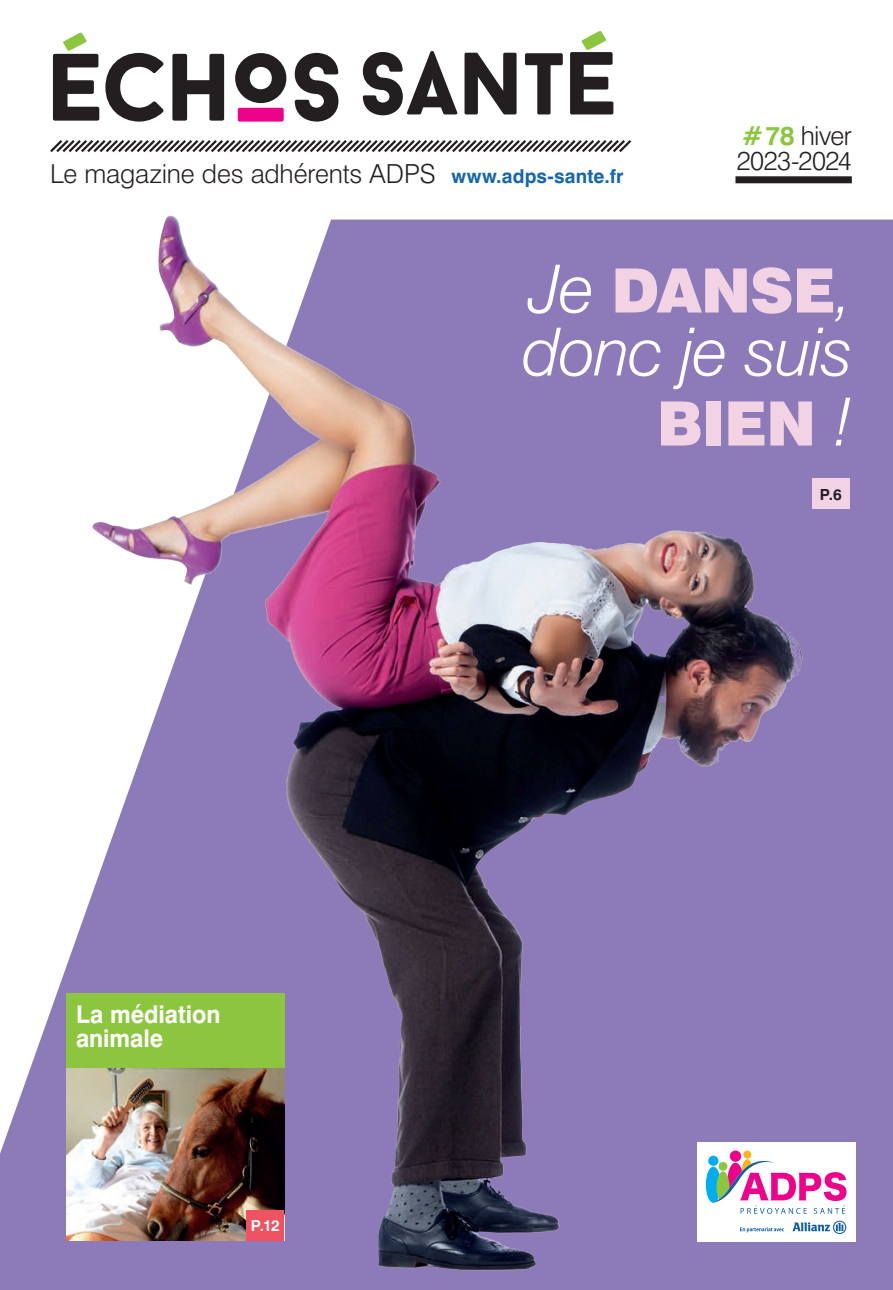
<style>
.page{position:relative;width:893px;height:1290px;background:#fff}
.page>*{position:absolute;margin:0;border:0;box-sizing:border-box;transform-origin:0 0}
.t1{font:italic 300 66.5px "Swiss 721 BT";letter-spacing:-.02em;color:#fff}
.t2{font:900 61.25px "Swiss 721 BT";letter-spacing:-.015em;color:#f2d3e4}
.t3{font:300 26.25px "Swiss 721 BT";letter-spacing:-.01em;color:#231f20}
.t4{font:700 24.5px/24.5px "Swiss 721 BT";color:#fff;scale:.96 1}
.t5{font:700 19.25px "Swiss 721 BT";letter-spacing:.005em;color:#1666aa}
.t6{font:700 15.22px "Swiss 721 BT";color:#fff}
.t7{font:700 15.22px "Swiss 721 BT";color:#231f20}
.s1{font-weight:700;color:#8bc63e}
.s2{font-weight:300;font-style:italic;font-size:66.5px;color:#fff}
</style>
<div class="page">
<svg style="left:50px;top:140px;width:582px;height:13px"></svg>
<img style="left:0;top:215px;width:893px;height:1075px">
<div style="left:697px;top:1142px;width:158px;height:100px;background:#fff"></div>
<div style="left:730px;top:1150px;width:11px;height:12px;background:#ed028c;border-radius:50%"></div>
<div style="left:743px;top:1150px;width:8px;height:8px;background:#fbb416;border-radius:50%"></div>
<svg style="left:706px;top:1156px;width:140px;height:58px"></svg>
<svg style="left:792px;top:1220px;width:54px;height:14px"></svg>
<svg style="left:740px;top:1227px;width:44px;height:5px"></svg>
<div style="left:812px;top:479px;width:38px;height:30px;background:#f2d3e4"></div>
<svg style="left:363px;top:31px;width:250px;height:84px"></svg>
<svg style="left:53px;top:32px;width:285px;height:90px"></svg>
<div style="left:66px;top:993px;width:218px;height:75px;background:#8bc63e"></div>
<img style="left:66px;top:1069px;width:218px;height:171px">
<div style="left:246px;top:1210px;width:38px;height:30px;background:#ef5260"></div>
<div style="left:735px;top:176px;width:117px;height:7px;background:#231f20"></div>
<p class="t3" style="left:50px;top:158px;width:387px">Le magazine des adhérents ADPS</p>
<p class="t5" style="left:451px;top:165px;width:173px">www.adps-sante.fr</p>
<p class="t3" style="left:742px;top:120px;width:111px"><span class="s1">#78</span> hiver</p>
<p class="t3" style="left:737px;top:144px;width:117px">2023-2024</p>
<p class="t2" style="left:529px;top:253px;width:326px"><span class="s2">Je</span> DANSE<span class="s2">,</span></p>
<p class="t1" style="left:522px;top:311px;width:332px">donc je suis</p>
<p class="t2" style="left:657px;top:386px;width:198px">BIEN <span class="s2">!</span></p>
<p class="t4" style="left:76px;top:1002px;width:152px">La médiation animale</p>
<p class="t6" style="left:251px;top:1217px;width:31px">P.12</p>
<p class="t7" style="left:820px;top:485px;width:24px">P.6</p>
</div>
